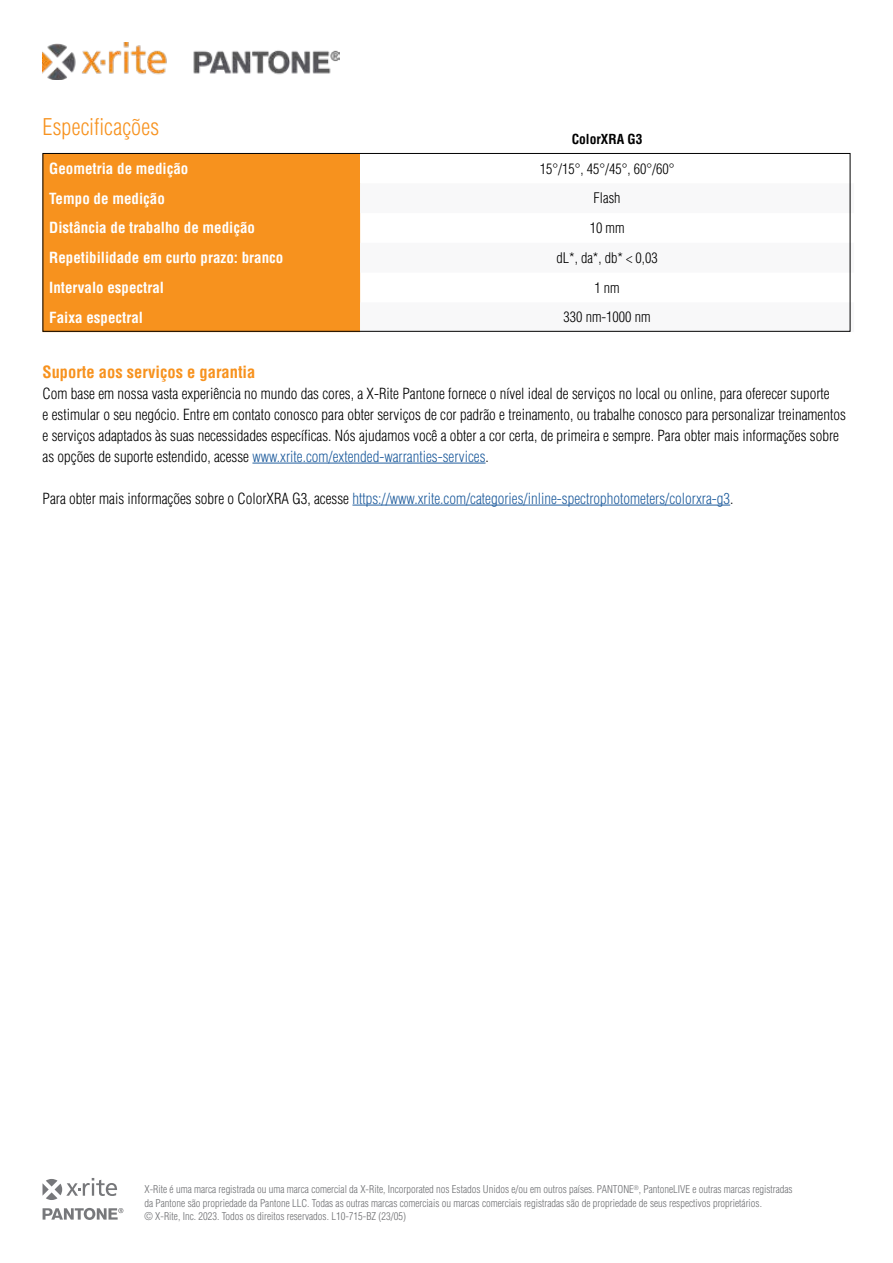
<style>
.page{position:relative;width:893px;height:1263px;background:#fff}
.page>*{position:absolute;margin:0;border:0;box-sizing:border-box;transform-origin:0 0}
.t1{font:300 condensed 22.5px "Helvetica LT Std";letter-spacing:.01em;color:#f7921e}
.t2{font:700 condensed 16.5px "Helvetica LT Std";color:#f7921e}
.t3{font:300 condensed 15px/21px "Helvetica LT Std";color:#000}
.t4{font:700 condensed 15px "Helvetica LT Std";color:#fff}
.t5{font:300 condensed 15px "Helvetica LT Std";color:#215e9e}
.t6{font:300 condensed 14.25px "Helvetica LT Std";color:#000}
.t7{font:700 condensed 13.5px "Helvetica LT Std";color:#000}
.t8{font:300 condensed 10.5px/13.5px "Helvetica LT Std";color:#6d6e71}
.s1{color:#215e9e}
.s2{color:#000}
</style>
<div class="page">
<div style="left:45px;top:155px;width:315px;height:175px;background:#f7921e"></div>
<svg style="left:43px;top:1208px;width:80px;height:12px"></svg>
<svg style="left:43px;top:1178px;width:74px;height:22px"></svg>
<hr style="left:252px;top:463px;width:233px;height:1px;background:#215e9e">
<hr style="left:352px;top:505px;width:378px;height:1px;background:#215e9e">
<div style="left:43px;top:153px;width:807px;height:179px;border:1px solid #000"></div>
<img style="left:43px;top:43px;width:296px;height:36px">
<h1 class="t1" style="left:43px;top:113px;width:118px">Especificações</h1>
<p class="t7" style="left:572px;top:131px;width:72px">ColorXRA G3</p>
<p class="t4" style="left:49px;top:159px;width:141px">Geometria de medição</p>
<p class="t6" style="left:540px;top:159px;width:136px">15°/15°, 45°/45°, 60°/60°</p>
<p class="t4" style="left:49px;top:189px;width:117px">Tempo de medição</p>
<p class="t6" style="left:594px;top:189px;width:28px">Flash</p>
<p class="t4" style="left:49px;top:218px;width:207px">Distância de trabalho de medição</p>
<p class="t6" style="left:590px;top:219px;width:36px">10 mm</p>
<p class="t4" style="left:49px;top:248px;width:236px">Repetibilidade em curto prazo: branco</p>
<p class="t6" style="left:556px;top:249px;width:103px">dL*, da*, db* &lt; 0,03</p>
<p class="t4" style="left:49px;top:278px;width:116px">Intervalo espectral</p>
<p class="t6" style="left:594px;top:279px;width:27px">1 nm</p>
<p class="t4" style="left:49px;top:308px;width:95px">Faixa espectral</p>
<p class="t6" style="left:564px;top:308px;width:89px">330 nm-1000 nm</p>
<p class="t2" style="left:43px;top:361px;width:214px">Suporte aos serviços e garantia</p>
<p class="t3" style="left:43px;top:382px;width:805px">Com base em nossa vasta experiência no mundo das cores, a X-Rite Pantone fornece o nível ideal de serviços no local ou online, para oferecer suporte<br>e estimular o seu negócio. Entre em contato conosco para obter serviços de cor padrão e treinamento, ou trabalhe conosco para personalizar treinamentos e serviços adaptados às suas necessidades específicas. Nós ajudamos você a obter a cor certa, de primeira e sempre. Para obter mais informações sobre as opções de suporte estendido, acesse <span class="s1">www.xrite.com/extended-warranties-services</span>.</p>
<p class="t5" style="left:43px;top:489px;width:692px"><span class="s2">Para obter mais informações sobre o ColorXRA G3, acesse</span> https://www.xrite.com/categories/inline-spectrophotometers/colorxra-g3<span class="s2">.</span></p>
<p class="t8" style="left:145px;top:1183px;width:650px">X-Rite é uma marca registrada ou uma marca comercial da X-Rite, Incorporated nos Estados Unidos e/ou em outros países. PANTONE<sup>®</sup>, PantoneLIVE e outras marcas registradas da Pantone são propriedade da Pantone LLC. Todas as outras marcas comerciais ou marcas comerciais registradas são de propriedade de seus respectivos proprietários.<br>© X-Rite, Inc. 2023. Todos os direitos reservados. L10-715-BZ (23/05)</p>
</div>
